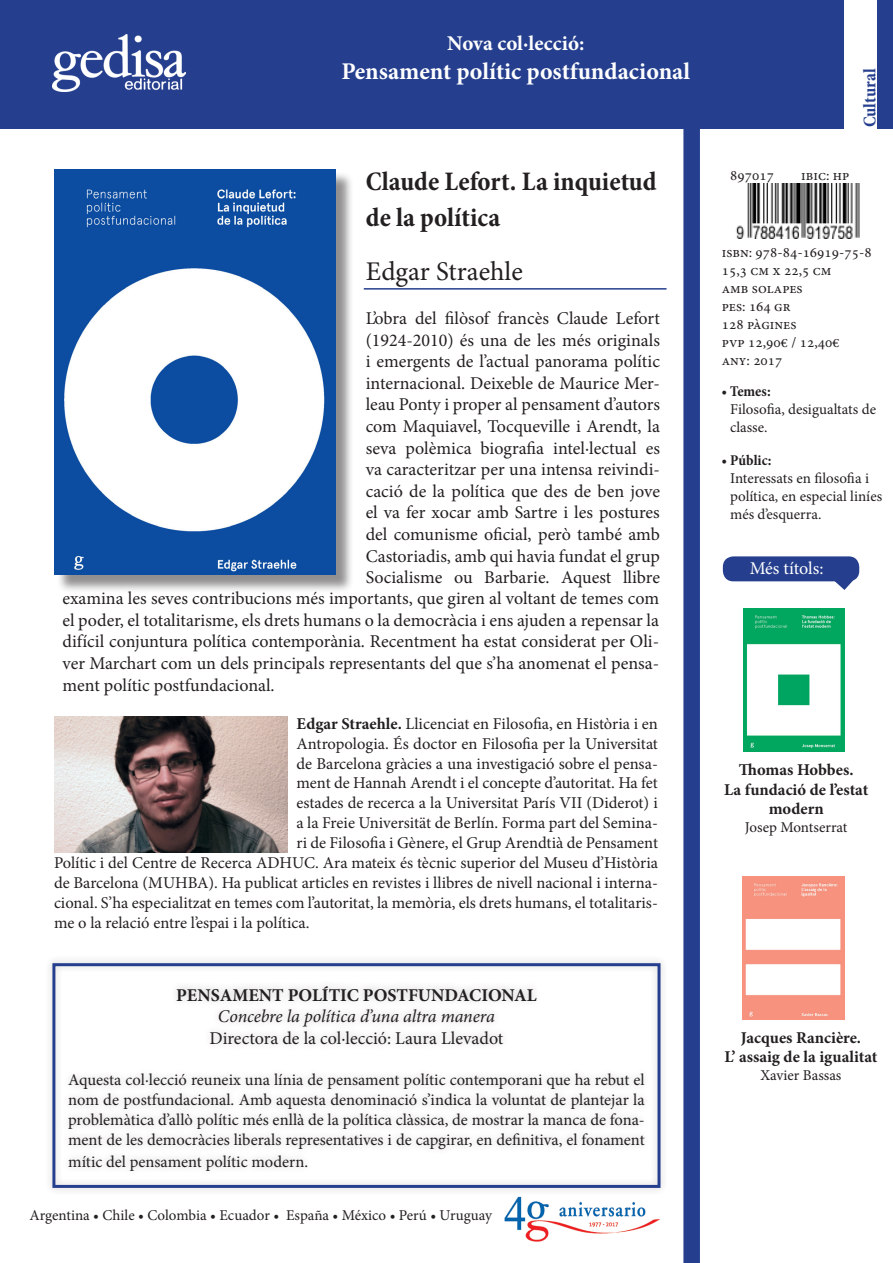
<style>
.page{position:relative;width:893px;height:1263px;background:#fff}
.page>*{position:absolute;margin:0;border:0;box-sizing:border-box;transform-origin:0 0}
.t1{font:700 condensed 27px/36px "Minion Pro";color:#231f20}
.t2{font:27px "Minion Pro";color:#231f20}
.Citas{font:700 24px "Minion Pro";color:#fff}
.Citas-2{font:700 21px "Minion Pro";color:#fff}
.Texto_bruto{font:18px "Minion Pro";color:#231f20}
.t3{font:italic 18px "Minion Pro";letter-spacing:-.01em;color:#231f20}
.t4{font:700 18px "Minion Pro";color:#231f20}
.t5{font:18px "Minion Pro";letter-spacing:-.005em;color:#fff}
.Clasificación{font:700 condensed 18px "Minion Pro";color:#253f8e}
.Autores{font:16.5px/19.8px "Minion Pro";color:#231f20;text-align:justify}
.Datos_técnicos{font:700 16.5px "Minion Pro";color:#231f20}
.Temas_y_público{font:15px/18px "Minion Pro";color:#231f20}
.Datos_técnicos-2{font:15px "Minion Pro";color:#231f20}
.Temas_y_público-2{font:700 condensed 15px "Minion Pro";color:#231f20}
.s1{font-weight:700}
</style>
<div class="page">
<div style="left:0;top:0;width:893px;height:128px;background:#253f8e"></div>
<div style="left:844px;top:0;width:33px;height:129px;background:#fff"></div>
<img style="left:504px;top:1196px;width:155px;height:46px">
<div style="left:56px;top:172px;width:298px;height:421px;background:#231f20;opacity:.5"></div>
<img style="left:54px;top:169px;width:281px;height:406px">
<svg style="left:827px;top:559px;width:31px;height:31px"></svg>
<div style="left:723px;top:556px;width:136px;height:25px;background:#253f8e;border-radius:10px"></div>
<hr style="left:364px;top:288px;width:302px;height:2px;background:#253f8e">
<img style="left:743px;top:876px;width:101px;height:144px">
<img style="left:743px;top:609px;width:101px;height:143px">
<div style="left:683px;top:120px;width:17px;height:1143px;background:#253f8e"></div>
<img style="left:53px;top:34px;width:133px;height:57px">
<img style="left:736px;top:183px;width:124px;height:55px">
<img style="left:54px;top:717px;width:234px;height:135px">
<div style="left:44px;top:955px;width:625px;height:241px;background:#fbfbfb"></div>
<div style="left:52px;top:963px;width:608px;height:225px;border:3px solid #253f8e"></div>
<p class="Citas-2" style="left:447px;top:28px;width:139px">Nova col·lecció:</p>
<p class="Citas" style="left:341px;top:54px;width:350px">Pensament polític postfundacional</p>
<p class="t1" style="left:366px;top:163px;width:292px">Claude Lefort. La inquietud de la política</p>
<p class="t2" style="left:366px;top:253px;width:159px">Edgar Straehle</p>
<p class="Texto_bruto" style="left:366px;top:306px;width:296px">L’obra del filòsof francès Claude Lefort</p>
<p class="Texto_bruto" style="left:366px;top:328px;width:296px">(1924-2010) és una de les més originals</p>
<p class="Texto_bruto" style="left:366px;top:349px;width:296px">i emergents de l’actual panorama polític</p>
<p class="Texto_bruto" style="left:366px;top:371px;width:296px">internacional. Deixeble de Maurice Mer-</p>
<p class="Texto_bruto" style="left:366px;top:392px;width:296px">leau Ponty i proper al pensament d’autors</p>
<p class="Texto_bruto" style="left:366px;top:414px;width:296px">com Maquiavel, Tocqueville i Arendt, la</p>
<p class="Texto_bruto" style="left:366px;top:436px;width:296px">seva polèmica biografia intel·lectual es</p>
<p class="Texto_bruto" style="left:366px;top:457px;width:296px">va caracteritzar per una intensa reivindi-</p>
<p class="Texto_bruto" style="left:366px;top:479px;width:296px">cació de la política que des de ben jove</p>
<p class="Texto_bruto" style="left:366px;top:500px;width:296px">el va fer xocar amb Sartre i les postures</p>
<p class="Texto_bruto" style="left:366px;top:522px;width:296px">del comunisme oficial, però també amb</p>
<p class="Texto_bruto" style="left:366px;top:544px;width:296px">Castoriadis, amb qui havia fundat el grup</p>
<p class="Texto_bruto" style="left:366px;top:565px;width:296px">Socialisme ou Barbarie. Aquest llibre</p>
<p class="Texto_bruto" style="left:63px;top:586px;width:598px">examina les seves contribucions més importants, que giren al voltant de temes com</p>
<p class="Texto_bruto" style="left:63px;top:608px;width:598px">el poder, el totalitarisme, els drets humans o la democràcia i ens ajuden a repensar la</p>
<p class="Texto_bruto" style="left:63px;top:630px;width:598px">difícil conjuntura política contemporània. Recentment ha estat considerat per Oli-</p>
<p class="Texto_bruto" style="left:63px;top:651px;width:598px">ver Marchart com un dels principals representants del que s’ha anomenat el pensa-</p>
<p class="Texto_bruto" style="left:63px;top:673px;width:214px">ment polític postfundacional.</p>
<p class="Autores" style="left:296px;top:714px;width:363px"><span class="s1">Edgar Straehle.</span> Llicenciat en Filosofia, en Història i en Antropologia. És doctor en Filosofia per la Universitat de Barcelona gràcies a una investigació sobre el pensa&shy;ment de Hannah Arendt i el concepte d’autoritat. Ha fet estades de recerca a la Universitat París VII (Diderot) i a la Freie Universität de Berlín. Forma part del Semina&shy;ri de Filosofia i Gènere, el Grup Arendtià de Pensament</p>
<p class="Autores" style="left:54px;top:853px;width:605px">Polític i del Centre de Recerca ADHUC. Ara mateix és tècnic superior del Museu d’Història de Barcelona (MUHBA). Ha publicat articles en revistes i llibres de nivell nacional i interna&shy;cional. S’ha especialitzat en temes com l’autoritat, la memòria, els drets humans, el totalitaris&shy;me o la relació entre l’espai i la política.</p>
<p class="t4" style="left:176px;top:982px;width:362px">PENSAMENT POLÍTIC POSTFUNDACIONAL</p>
<p class="t3" style="left:218px;top:1004px;width:279px">Concebre la política d’una altra manera</p>
<p class="Texto_bruto" style="left:209px;top:1026px;width:295px">Directora de la col·lecció: Laura Llevadot</p>
<p class="Autores" style="left:68px;top:1070px;width:578px">Aquesta col·lecció reuneix una línia de pensament polític contemporani que ha rebut el nom de postfundacional. Amb aquesta denominació s’indica la voluntat de plantejar la problemàtica d’allò polític més enllà de la política clàssica, de mostrar la manca de fona&shy;ment de les democràcies liberals representatives i de capgirar, en definitiva, el fonament</p>
<p class="Autores" style="left:68px;top:1151px;width:241px">mític del pensament polític modern.</p>
<p class="Temas_y_público" style="left:29px;top:1206px;width:464px">Argentina • Chile • Colombia • Ecuador • España • México • Perú • Uruguay</p>
<p class="Clasificación" style="left:857px;top:127px;width:60px;rotate:-90deg">Cultural</p>
<p class="Temas_y_público" style="left:730px;top:167px;width:45px">897017</p>
<p class="Temas_y_público" style="left:801px;top:167px;width:50px">ibic: hp</p>
<p class="Datos_técnicos-2" style="left:722px;top:242px;width:151px">isbn: 978-84-16919-75-8</p>
<p class="Datos_técnicos-2" style="left:722px;top:260px;width:111px">15,3 cm x 22,5 cm</p>
<p class="Datos_técnicos-2" style="left:722px;top:278px;width:82px">amb solapes</p>
<p class="Datos_técnicos-2" style="left:722px;top:296px;width:70px">pes: 164 gr</p>
<p class="Datos_técnicos-2" style="left:722px;top:314px;width:76px">128 pàgines</p>
<p class="Datos_técnicos-2" style="left:722px;top:332px;width:119px">pvp 12,90€ / 12,40€</p>
<p class="Datos_técnicos-2" style="left:722px;top:350px;width:62px">any: 2017</p>
<p class="Temas_y_público-2" style="left:722px;top:381px;width:51px">• Temes:</p>
<p class="Temas_y_público" style="left:730px;top:401px;width:147px">Filosofia, desigualtats de classe.</p>
<p class="Temas_y_público-2" style="left:722px;top:450px;width:51px">• Públic:</p>
<p class="Temas_y_público" style="left:730px;top:470px;width:154px">Interessats en filosofia i política, en especial liníes més d’esquerra.</p>
<p class="t5" style="left:750px;top:556px;width:75px">Més títols:</p>
<p class="Datos_técnicos" style="left:739px;top:758px;width:116px">Thomas Hobbes.</p>
<p class="Datos_técnicos" style="left:724px;top:778px;width:146px">La fundació de l’estat</p>
<p class="Datos_técnicos" style="left:769px;top:797px;width:57px">modern</p>
<p class="Datos_técnicos-2" style="left:745px;top:818px;width:104px">Josep Montserrat</p>
<p class="Datos_técnicos" style="left:741px;top:1026px;width:122px">Jacques Rancière.</p>
<p class="Datos_técnicos" style="left:724px;top:1045px;width:155px">L’ assaig de la igualitat</p>
<p class="Datos_técnicos-2" style="left:760px;top:1065px;width:83px">Xavier Bassas</p>
</div>
